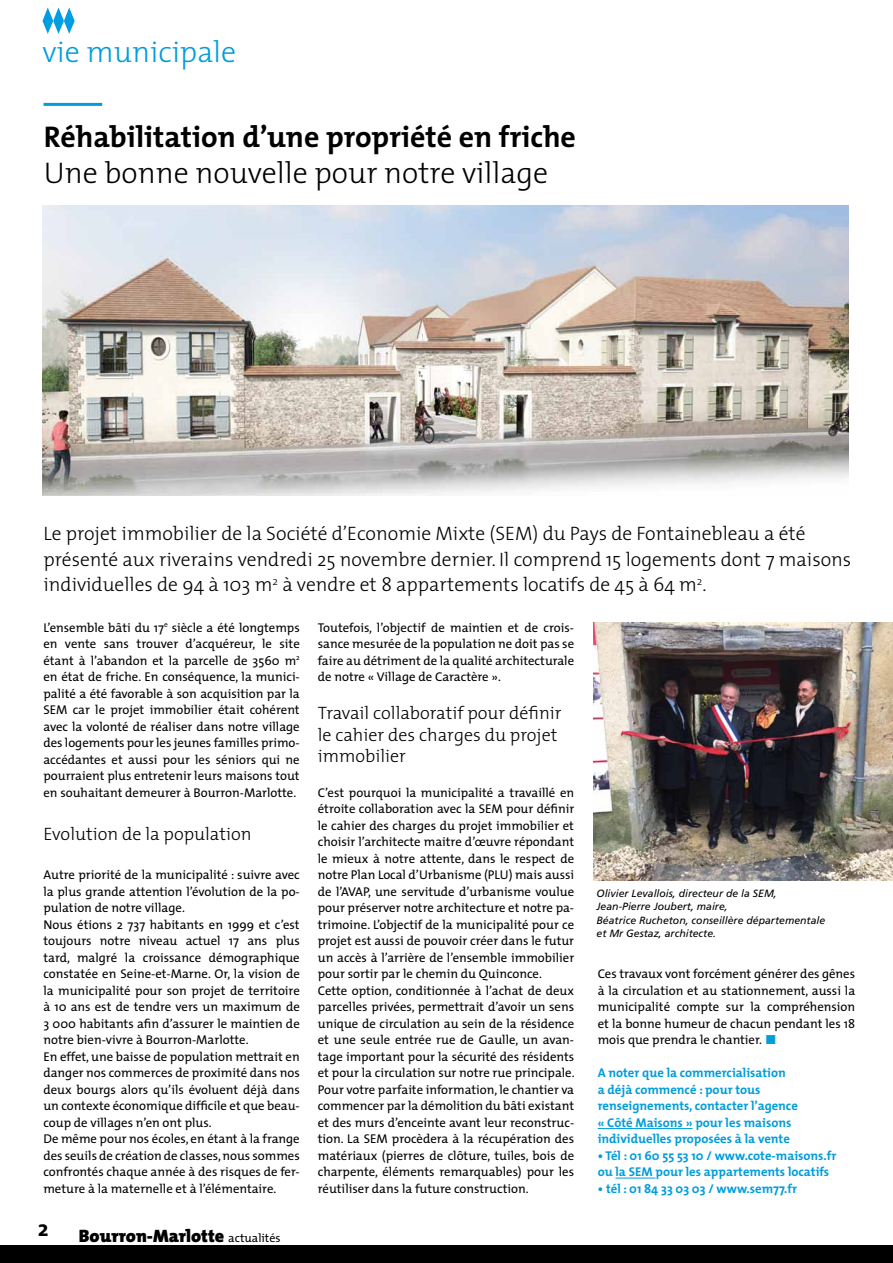
<style>
.page{position:relative;width:893px;height:1263px;background:#fff}
.page>*{position:absolute;margin:0;border:0;box-sizing:border-box;transform-origin:0 0}
.t1{font:700 30px "The Mix";color:#000}
.t2{font:300 30px "The Mix";color:#000}
.t3{font:300 30px "The Mix";color:#009ddb}
.t4{font:700 22.5px "The Mix";color:#000}
.t5{font:300 19.5px/25.5px "The Mix";color:#000}
.t6{font:300 18px/21.6px "The Mix";color:#000}
.t7{font:900 18px "The Mix";color:#000}
.t8{font:12.75px/16.5px "The Mix";color:#000;text-align:justify}
.t9{font:700 12.75px/16.5px "The Mix";color:#009ddb}
.t10{font:italic 10.5px/13.5px "Frutiger";color:#000}
.s1{font-weight:400;font-size:12px}
.s2{font-family:"Scala Sans Bold Expert";font-size:13.5px;color:#009ddb}
</style>
<div class="page">
<div style="left:0;top:1245px;width:893px;height:18px;background:#000"></div>
<svg style="left:43px;top:7px;width:32px;height:27px"></svg>
<img style="left:43px;top:206px;width:806px;height:289px">
<hr style="left:44px;top:103px;width:58px;height:3px;background:#009ddb">
<hr style="left:598px;top:1128px;width:95px;height:1px;background:#009ddb">
<hr style="left:615px;top:1178px;width:40px;height:1px;background:#009ddb">
<img style="left:594px;top:622px;width:299px;height:258px">
<h1 class="t3" style="left:43px;top:27px;width:195px">vie municipale</h1>
<h1 class="t1" style="left:44px;top:112px;width:534px">Réhabilitation d’une propriété en friche</h1>
<h1 class="t2" style="left:44px;top:148px;width:506px">U ne bonne nouvelle pour notre village</h1>
<h3 class="t5" style="left:43px;top:520px;width:809px;text-indent:489px">) du Pays de Fontainebleau a été présenté aux riverains vendredi 25 novembre dernier. I l comprend 15 logements dont 7 maisons individuelles de 94 à 103 m<sup>2</sup> à vendre et 8 appartements locatifs de 45 à 64 m<sup>2</sup>.</h3>
<h3 class="t5" style="left:44px;top:520px;width:465px">Le projet immobilier de la Société d’E conomie Mixte (SEM</h3>
<p class="t8" style="left:43px;top:619px;width:258px">L’ensemble bâti du 17<sup>e</sup> siècle a été longtemps en vente sans trouver d’acquéreur, le site étant à l’abandon et la parcelle de 3560 m<sup>2 </sup>en état de friche. En conséquence, la munici&shy;palité a été favorable à son acquisition par la SEM car le projet immobilier était cohérent avec la volonté de réaliser dans notre village des logements pour les jeunes familles primo&shy;accédantes et aussi pour les séniors qui ne pourraient plus entretenir leurs maisons tout en souhaitant demeurer à Bourron-Marlotte.</p>
<h3 class="t6" style="left:43px;top:822px;width:210px">Evolution de la population</h3>
<p class="t8" style="left:43px;top:866px;width:258px;text-align:left">Autre priorité de la municipalité : suivre avec la plus grande attention l’évolution de la po&shy;pulation de notre village.<br>Nous étions 2 737 habitants en 1999 et c’est toujours notre niveau actuel 17 ans plus tard, malgré la croissance démographique constatée en Seine-et-Marne. Or, la vision de la municipalité pour son projet de territoire à 10 ans est de tendre vers un maximum de 3 000 habitants afin d’assurer le maintien de notre bien-vivre à Bourron-Marlotte.<br>En effet, une baisse de population mettrait en danger nos commerces de proximité dans nos deux bourgs alors qu’ils évoluent déjà dans un contexte économique difficile et que beau&shy;coup de villages n’en ont plus.<br>De même pour nos écoles, en étant à la frange des seuils de création de classes, nous sommes confrontés chaque année à des risques de fer&shy;meture à la maternelle et à l’élémentaire.</p>
<h2 class="t4" style="left:38px;top:1210px;width:12px">2</h2>
<h3 class="t7" style="left:79px;top:1220px;width:203px">Bourron-Marlotte <span class="s1">actualités</span></h3>
<p class="t8" style="left:318px;top:619px;width:258px">Toutefois, l’objectif de maintien et de crois&shy;sance mesurée de la population ne doit pas se faire au détriment de la qualité architecturale de notre « Village de Caractère ».</p>
<h3 class="t6" style="left:318px;top:702px;width:245px">Travail collaboratif pour définir le cahier des charges du projet immobilier</h3>
<p class="t8" style="left:318px;top:784px;width:258px;text-align:left">C’est pourquoi la municipalité a travaillé en étroite collaboration avec la SEM pour définir le cahier des charges du projet immobilier et choisir l’architecte maitre d’œuvre répondant le mieux à notre attente, dans le respect de notre Plan Local d’Urbanisme (PLU) mais aussi de l’AVAP, une servitude d’urbanisme voulue pour préserver notre architecture et notre pa&shy;trimoine. L’objectif de la municipalité pour ce projet est aussi de pouvoir créer dans le futur un accès à l’arrière de l’ensemble immobilier pour sortir par le chemin du Quinconce.<br>Cette option, conditionnée à l’achat de deux parcelles privées, permettrait d’avoir un sens unique de circulation au sein de la résidence et une seule entrée rue de Gaulle, un avan&shy;tage important pour la sécurité des résidents et pour la circulation sur notre rue principale.<br>Pour votre parfaite information, le chantier va commencer par la démolition du bâti existant et des murs d’enceinte avant leur reconstruc&shy;tion. La SEM procèdera à la récupération des matériaux (pierres de clôture, tuiles, bois de charpente, éléments remarquables) pour les réutiliser dans la future construction.</p>
<p class="t10" style="left:596px;top:886px;width:230px">Olivier Levallois, directeur de la SEM, Jean-Pierre Joubert, maire,<br>Béatrice Rucheton, conseillère départementale et Mr Gestaz, architecte.</p>
<p class="t8" style="left:598px;top:965px;width:259px">Ces travaux vont forcément générer des gênes à la circulation et au stationnement, aussi la municipalité compte sur la compréhension et la bonne humeur de chacun pendant les 18 mois que prendra le chantier. <span class="s2">r</span></p>
<p class="t9" style="left:598px;top:1064px;width:202px">A noter que la commercialisation<br>a déjà commencé : pour tous renseignements, contacter l’agence « Côté Maisons » pour les maisons individuelles proposées à la vente</p>
<p class="t9" style="left:598px;top:1147px;width:240px">• Tél : 01 60 55 53 10 / www.cote-maisons.fr ou la SEM pour les appartements locatifs</p>
<p class="t9" style="left:598px;top:1180px;width:201px">• tél : 01 84 33 03 03 / www.sem77.fr</p>
</div>
